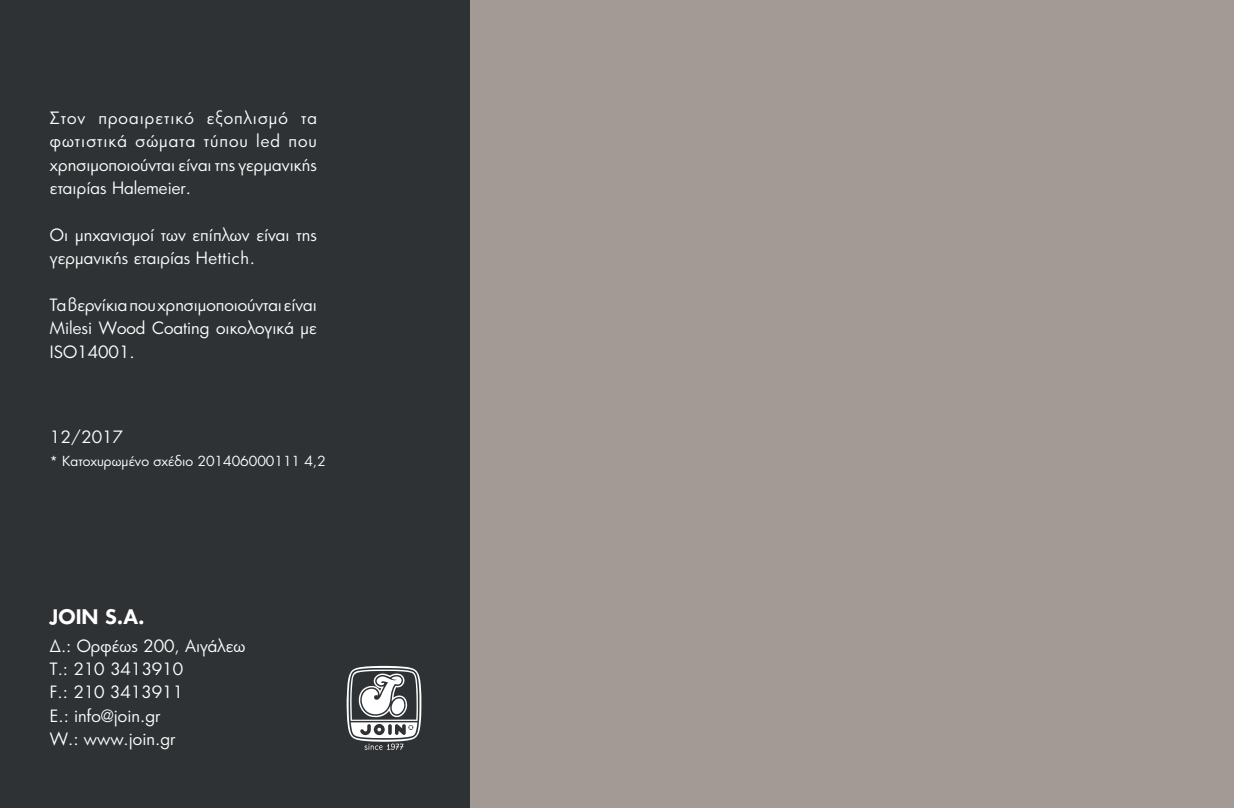
<style>
.page{position:relative;width:1234px;height:808px;background:#fff}
.page>*{position:absolute;margin:0;border:0;box-sizing:border-box;transform-origin:0 0}
.t1{font:600 19.5px "PF Futura Neu";color:#fff}
.t2{font:16.5px/23.4px "PF Futura Neu";color:#fff;text-align:justify}
.t3{font:13.5px "PF Futura Neu";color:#fff}
</style>
<div class="page">
<div style="left:0;top:0;width:1233px;height:808px;background:#2f3234"></div>
<svg style="left:346px;top:666px;width:75px;height:84px"></svg>
<div style="left:470px;top:0;width:763px;height:808px;background:#a39a95"></div>
<p class="t2" style="left:50px;top:106px;width:268px">Στον προαιρετικό εξοπλισμό τα φωτιστικά σώματα τύπου led που χρησιμοποιούνται είναι της γερμανικής εταιρίας Halemeier.</p>
<p class="t2" style="left:50px;top:223px;width:268px">Οι μηχανισμοί των επίπλων είναι της γερμανικής εταιρίας Hettich.</p>
<p class="t2" style="left:50px;top:293px;width:268px">Τα βερνίκια που χρησιμοποιούνται είναι Milesi Wood Coating οικολογικά με ISO14001.</p>
<p class="t2" style="left:50px;top:425px;width:75px">12/2017</p>
<p class="t3" style="left:50px;top:452px;width:277px">* Κατοχυρωμένο σχέδιο 201406000111 4,2</p>
<p class="t1" style="left:50px;top:603px;width:96px">JOIN S.A.</p>
<p class="t2" style="left:50px;top:634px;width:197px;text-align:left">Δ.: Ορφέως 200, Αιγάλεω<br>Τ.: 210 3413910<br>F.: 210 3413911<br>E.: info@join.gr<br>W.: www.join.gr</p>
</div>
